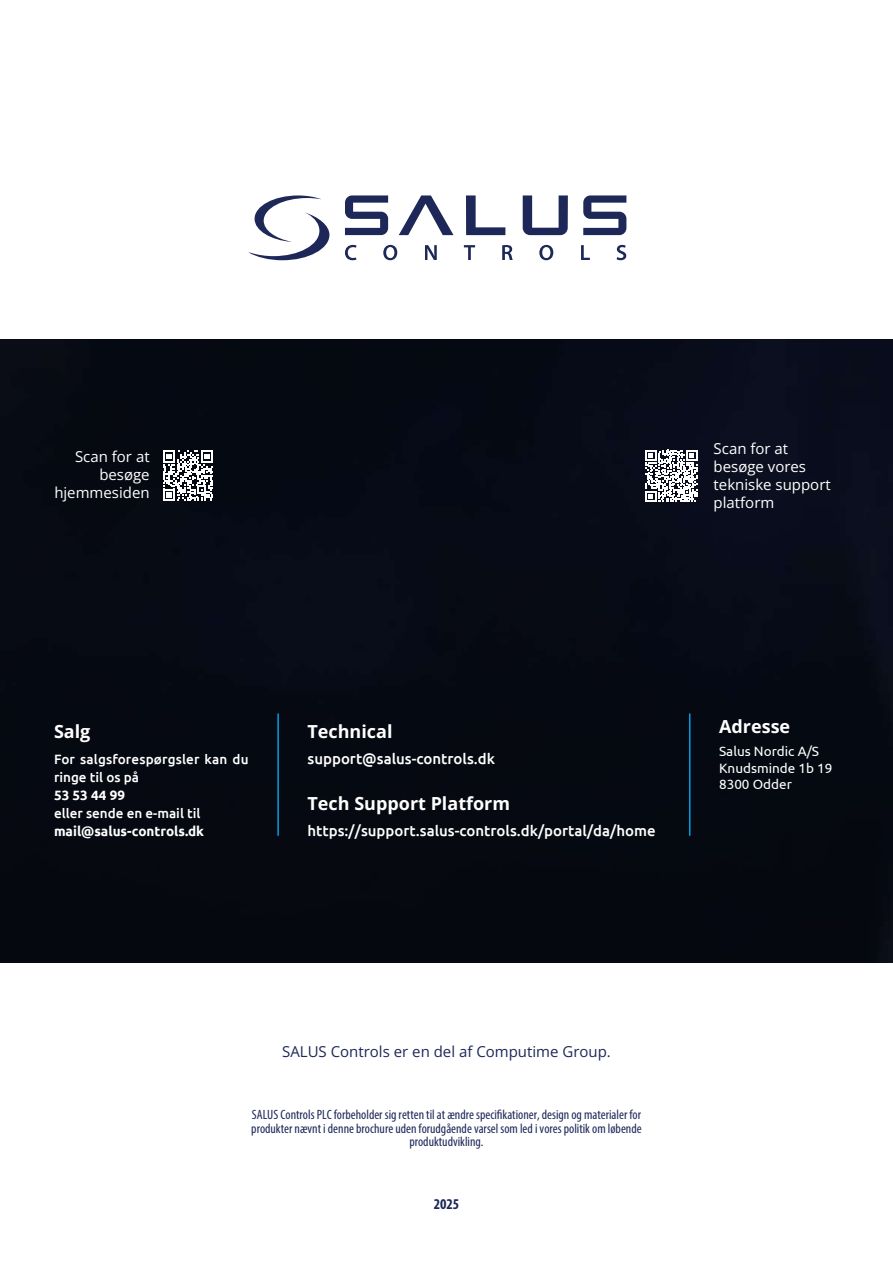
<style>
.page{position:relative;width:893px;height:1263px;background:#fff}
.page>*{position:absolute;margin:0;border:0;box-sizing:border-box;transform-origin:0 0}
.t1{font:700 18px "Open Sans";color:#fff}
.t2{font:500 15px "Ubuntu";color:#fff}
.t3{font:15px/18px "Open Sans";color:#fff;text-align:right}
.t4{font:15px "Open Sans";color:#1d2858}
.t5{font:700 condensed 15px "Myriad Pro";color:#1d2858}
.t6{font:condensed 13.5px/13.5px "Myriad Pro";color:#1d2858;text-align:center}
.t7{font:500 13.5px/18px "Ubuntu";color:#fff}
.t8{font:13.5px/16.2px "Ubuntu";color:#fff}
.t9{font:700 13.5px "Ubuntu";color:#fff}
</style>
<div class="page">
<img style="left:0;top:339px;width:893px;height:623px">
<hr style="left:277px;top:713px;width:2px;height:123px;background:#009fe3">
<hr style="left:689px;top:713px;width:1px;height:123px;background:#009fe3">
<svg style="left:583px;top:195px;width:43px;height:40px"></svg>
<svg style="left:523px;top:195px;width:45px;height:40px"></svg>
<svg style="left:399px;top:195px;width:55px;height:40px"></svg>
<svg style="left:466px;top:195px;width:39px;height:40px"></svg>
<svg style="left:248px;top:195px;width:81px;height:65px"></svg>
<svg style="left:345px;top:245px;width:11px;height:15px"></svg>
<svg style="left:383px;top:245px;width:14px;height:15px"></svg>
<svg style="left:425px;top:245px;width:12px;height:15px"></svg>
<svg style="left:464px;top:245px;width:11px;height:15px"></svg>
<svg style="left:502px;top:245px;width:11px;height:15px"></svg>
<svg style="left:539px;top:245px;width:14px;height:15px"></svg>
<svg style="left:581px;top:245px;width:9px;height:15px"></svg>
<svg style="left:617px;top:245px;width:9px;height:15px"></svg>
<svg style="left:345px;top:195px;width:43px;height:40px"></svg>
<svg style="left:163px;top:450px;width:50px;height:51px"></svg>
<svg style="left:645px;top:450px;width:52px;height:52px"></svg>
<p class="t3" style="left:54px;top:447px;width:97px">Scan for at besøge hjemmesiden</p>
<p class="t3" style="left:714px;top:439px;width:119px;text-align:left">Scan for at besøge vores tekniske support platform</p>
<h1 class="t1" style="left:54px;top:719px;width:38px">Salg</h1>
<p class="t7" style="left:54px;top:749px;width:196px">For salgsforespørgsler kan du ringe til os på</p>
<p class="t9" style="left:54px;top:787px;width:73px">53 53 44 99</p>
<p class="t7" style="left:54px;top:803px;width:148px">eller sende en e-mail til</p>
<p class="t9" style="left:54px;top:823px;width:151px">mail@salus-controls.dk</p>
<h1 class="t1" style="left:307px;top:719px;width:87px">Technical</h1>
<p class="t2" style="left:307px;top:749px;width:189px">support@salus-controls.dk</p>
<h1 class="t1" style="left:307px;top:791px;width:204px">Tech Support Platform</h1>
<p class="t2" style="left:307px;top:821px;width:350px">https://support.salus-controls.dk/portal/da/home</p>
<h1 class="t1" style="left:719px;top:713px;width:73px">Adresse</h1>
<p class="t8" style="left:719px;top:743px;width:115px">Salus Nordic A/S<br>Knudsminde 1b 19<br>8300 Odder</p>
<p class="t4" style="left:282px;top:1041px;width:330px">SALUS Controls er en del af Computime Group.</p>
<p class="t6" style="left:251px;top:1108px;width:392px">SALUS Controls PLC forbeholder sig retten til at ændre specifikationer, design og materialer for produkter nævnt i denne brochure uden forudgående varsel som led i vores politik om løbende produktudvikling.</p>
<p class="t5" style="left:434px;top:1194px;width:27px">2025</p>
</div>
